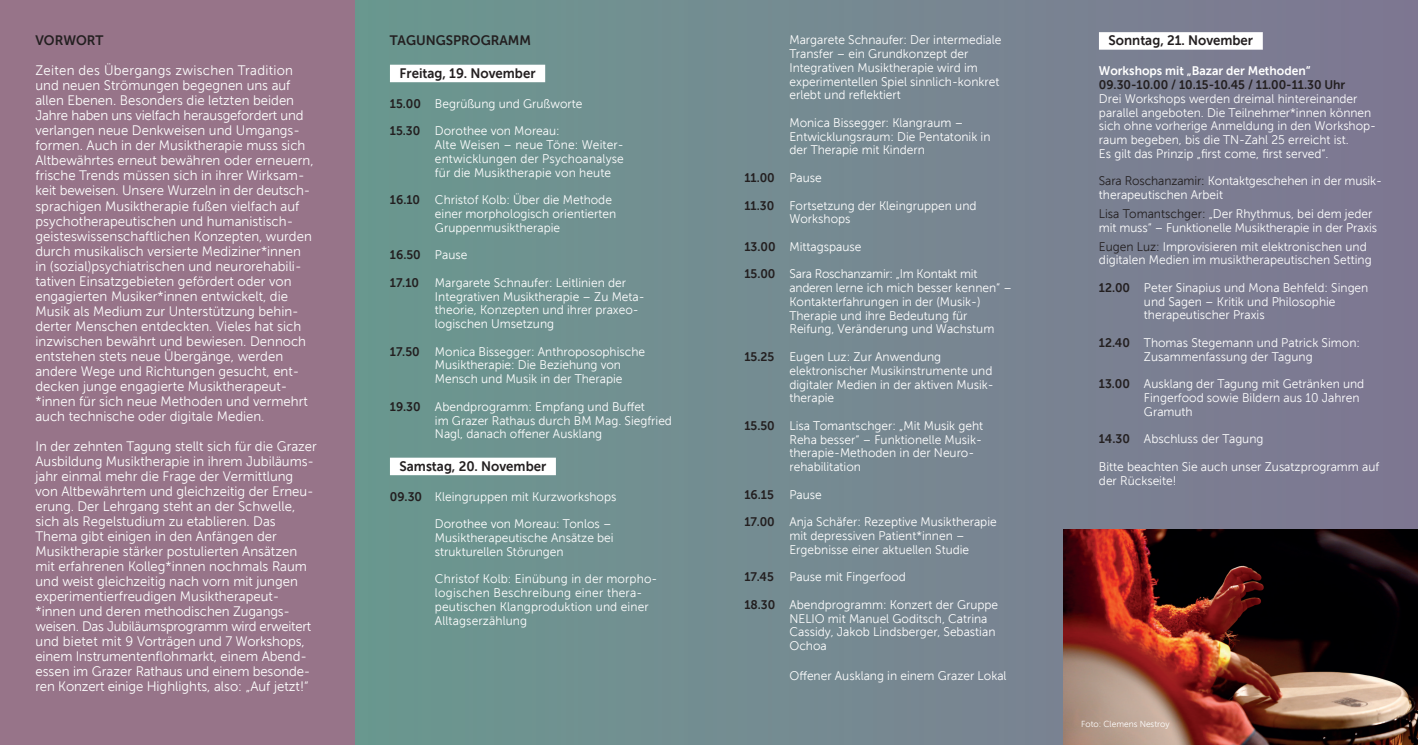
<style>
.page{position:relative;width:1418px;height:745px;background:#fff}
.page>*{position:absolute;margin:0;border:0;box-sizing:border-box;transform-origin:0 0}
.t1{font:13.75px/15px "Museo Sans 300";color:#fff;scale:.96 1}
.t2{font:13.75px "Museo Sans 700";color:#231f20;scale:.96 1}
.t3{font:12.5px/13.8px "Museo Sans 300";color:#fff;scale:.96 1}
.t4{font:12.5px "Museo Sans 700";color:#231f20;scale:.96 1}
.t5{font:12.5px "Museo Sans 700";color:#fff;scale:.96 1}
.t6{font:8.75px "Museo Sans 300";color:#fff;scale:.96 1}
.s1{font-family:"Museo Sans 700";color:#231f20}
.s2{font-family:"Museo Sans 300";color:#fff}
.s3{color:#231f20}
</style>
<div class="page">
<div style="left:354px;top:0;width:1063px;height:744px;background:linear-gradient(to right,#6b9890,#7f7792)"></div>
<div style="left:0;top:0;width:354px;height:744px;background:#977489"></div>
<div style="left:390px;top:65px;width:155px;height:17px;background:#fff"></div>
<div style="left:390px;top:457px;width:166px;height:18px;background:#fff"></div>
<div style="left:1098px;top:32px;width:164px;height:18px;background:#fff"></div>
<img style="left:1063px;top:529px;width:354px;height:215px">
<p class="t2" style="left:35px;top:33px;width:72px">VORWORT</p>
<p class="t1" style="left:35px;top:63px;width:291px">Zeiten des Übergangs zwischen Tradition und neuen Strömungen begegnen uns auf allen Ebenen. Besonders die letzten beiden Jahre haben uns vielfach herausgefordert und verlangen neue Denkweisen und Umgangs&shy;formen. Auch in der Musiktherapie muss sich Altbewährtes erneut bewähren oder erneuern, frische Trends müssen sich in ihrer Wirksam&shy;keit beweisen. Unsere Wurzeln in der deutsch&shy;sprachigen Musiktherapie fußen vielfach auf psychotherapeutischen und humanistisch&shy;geisteswissenschaftlichen Konzepten, wurden durch musikalisch versierte Mediziner*innen in (sozial)psychiatrischen und neurorehabili&shy;tativen Einsatzgebieten gefördert oder von engagierten Musiker*innen entwickelt, die Musik als Medium zur Unterstützung behin&shy;derter Menschen entdeckten. Vieles hat sich inzwischen bewährt und bewiesen. Dennoch entstehen stets neue Übergänge, werden andere Wege und Richtungen gesucht, ent&shy;decken junge engagierte Musiktherapeut-*innen für sich neue Methoden und vermehrt auch technische oder digitale Medien.</p>
<p class="t1" style="left:35px;top:438px;width:295px">In der zehnten Tagung stellt sich für die Grazer Ausbildung Musiktherapie in ihrem Jubiläums&shy;jahr einmal mehr die Frage der Vermittlung von Altbewährtem und gleichzeitig der Erneu&shy;erung. Der Lehrgang steht an der Schwelle, sich als Regelstudium zu etablieren. Das Thema gibt einigen in den Anfängen der Musiktherapie stärker postulierten Ansätzen mit erfahrenen Kolleg*innen nochmals Raum und weist gleichzeitig nach vorn mit jungen experimentierfreudigen Musiktherapeut-*innen und deren methodischen Zugangs&shy;weisen. Das Jubiläumsprogramm wird erweitert und bietet mit 9 Vorträgen und 7 Workshops, einem Instrumentenflohmarkt, einem Abend&shy;essen im Grazer Rathaus und einem besonde&shy;ren Konzert einige Highlights, also: „Auf jetzt!“</p>
<p class="t2" style="left:390px;top:33px;width:148px">TAGUNGSPROGRAMM</p>
<p class="t2" style="left:399px;top:65px;width:143px">Freitag, 19. November</p>
<p class="t3" style="left:390px;top:97px;width:202px"><span class="s1">15.00</span> Begrüßung und Grußworte</p>
<p class="t3" style="left:435px;top:124px;width:198px;text-indent:-45px"><span class="s1">15.30</span> Dorothee von Moreau:<br>Alte Weisen – neue Töne: Weiter&shy;entwicklungen der Psychoanalyse für die Musiktherapie von heute</p>
<p class="t3" style="left:435px;top:193px;width:190px;text-indent:-45px"><span class="s1">16.10</span> Christof Kolb: Über die Methode einer morphologisch orientierten<br>Gruppenmusiktherapie</p>
<p class="t4" style="left:390px;top:248px;width:82px">16.50 <span class="s2">Pause</span></p>
<p class="t4" style="left:390px;top:275px;width:32px">17.10</p>
<p class="t3" style="left:435px;top:275px;width:220px">Margarete Schnaufer: Leitlinien der Integrativen Musiktherapie – Zu Meta&shy;theorie, Konzepten und ihrer praxeo&shy;logischen Umsetzung</p>
<p class="t3" style="left:435px;top:344px;width:220px;text-indent:-45px"><span class="s1">17.50</span> Monica Bissegger: Anthroposophische<br>Musiktherapie: Die Beziehung von<br>Mensch und Musik in der Therapie</p>
<p class="t3" style="left:435px;top:399px;width:248px;text-indent:-45px"><span class="s1">19.30</span> Abendprogramm: Empfang und Buffet<br>im Grazer Rathaus durch BM Mag. Siegfried<br>Nagl, danach offener Ausklang</p>
<p class="t2" style="left:399px;top:458px;width:154px">Samstag, 20. November</p>
<p class="t3" style="left:390px;top:489px;width:237px"><span class="s1">09.30</span> Kleingruppen mit Kurzworkshops</p>
<p class="t3" style="left:435px;top:517px;width:188px">Dorothee von Moreau: Tonlos –<br>Musiktherapeutische Ansätze bei strukturellen Störungen</p>
<p class="t3" style="left:435px;top:572px;width:233px">Christof Kolb: Einübung in der morpho&shy;logischen Beschreibung einer thera&shy;peutischen Klangproduktion und einer Alltagserzählung</p>
<p class="t3" style="left:789px;top:33px;width:222px">Margarete Schnaufer: Der intermediale Transfer – ein Grundkonzept der Integrativen Musiktherapie wird im experimentellen Spiel sinnlich-konkret erlebt und reflektiert</p>
<p class="t3" style="left:789px;top:116px;width:211px">Monica Bissegger: Klangraum –<br>Entwicklungsraum: Die Pentatonik in der Therapie mit Kindern</p>
<p class="t4" style="left:744px;top:171px;width:82px">11.00 <span class="s2">Pause</span></p>
<p class="t3" style="left:789px;top:198px;width:196px;text-indent:-45px"><span class="s1">11.30</span> Fortsetzung der Kleingruppen und<br>Workshops</p>
<p class="t3" style="left:744px;top:239px;width:123px"><span class="s1">13.00</span> Mittagspause</p>
<p class="t3" style="left:789px;top:267px;width:233px;text-indent:-45px"><span class="s1">15.00</span> Sara Roschanzamir: „Im Kontakt mit anderen lerne ich mich besser kennen“ – Kontakterfahrungen in der (Musik-)<br>Therapie und ihre Bedeutung für Reifung, Veränderung und Wachstum</p>
<p class="t3" style="left:789px;top:349px;width:214px;text-indent:-45px"><span class="s1">15.25</span> Eugen Luz: Zur Anwendung elektronischer Musikinstrumente und digitaler Medien in der aktiven Musik&shy;therapie</p>
<p class="t3" style="left:789px;top:418px;width:203px;text-indent:-45px"><span class="s1">15.50</span> Lisa Tomantschger: „Mit Musik geht<br>Reha besser“ – Funktionelle Musik&shy;therapie-Methoden in der Neuro&shy;rehabilitation</p>
<p class="t4" style="left:744px;top:487px;width:82px">16.15 <span class="s2">Pause</span></p>
<p class="t3" style="left:789px;top:514px;width:217px;text-indent:-45px"><span class="s1">17.00</span> Anja Schäfer: Rezeptive Musiktherapie mit depressiven Patient*innen –<br>Ergebnisse einer aktuellen Studie</p>
<p class="t3" style="left:744px;top:569px;width:170px"><span class="s1">17.45</span> Pause mit Fingerfood</p>
<p class="t3" style="left:789px;top:597px;width:219px;text-indent:-45px"><span class="s1">18.30</span> Abendprogramm: Konzert der Gruppe<br>NELIO mit Manuel Goditsch, Catrina<br>Cassidy, Jakob Lindsberger, Sebastian<br>Ochoa</p>
<p class="t3" style="left:789px;top:668px;width:228px">Offener Ausklang in einem Grazer Lokal</p>
<p class="t2" style="left:1108px;top:33px;width:152px">Sonntag, 21. November</p>
<p class="t5" style="left:1098px;top:64px;width:222px">Workshops mit „Bazar der Methoden“</p>
<p class="t4" style="left:1098px;top:78px;width:258px">09.30-10.00 / 10.15-10.45 / 11.00-11.30 Uhr</p>
<p class="t3" style="left:1098px;top:92px;width:290px">Drei Workshops werden dreimal hintereinander parallel angeboten. Die Teilnehmer*innen können sich ohne vorherige Anmeldung in den Workshop&shy;raum begeben, bis die TN-Zahl 25 erreicht ist.<br>Es gilt das Prinzip „first come, first served“.</p>
<p class="t3" style="left:1098px;top:174px;width:296px"><span class="s3">Sara Roschanzamir:</span> Kontaktgeschehen in der musik&shy;therapeutischen Arbeit</p>
<p class="t3" style="left:1098px;top:207px;width:291px"><span class="s3">Lisa Tomantschger:</span> „Der Rhythmus, bei dem jeder mit muss“ – Funktionelle Musiktherapie in der Praxis</p>
<p class="t3" style="left:1098px;top:239px;width:285px"><span class="s3">Eugen Luz:</span> Improvisieren mit elektronischen und digitalen Medien im musiktherapeutischen Setting</p>
<p class="t3" style="left:1143px;top:280px;width:235px;text-indent:-45px"><span class="s1">12.00</span> Peter Sinapius und Mona Behfeld: Singen und Sagen – Kritik und Philosophie therapeutischer Praxis</p>
<p class="t3" style="left:1098px;top:335px;width:273px;text-align:center"><span class="s1">12.40</span> Thomas Stegemann und Patrick Simon:<br>Zusammenfassung der Tagung</p>
<p class="t3" style="left:1143px;top:377px;width:231px;text-indent:-45px"><span class="s1">13.00</span> Ausklang der Tagung mit Getränken und<br>Fingerfood sowie Bildern aus 10 Jahren<br>Gramuth</p>
<p class="t3" style="left:1098px;top:432px;width:173px"><span class="s1">14.30</span> Abschluss der Tagung</p>
<p class="t3" style="left:1098px;top:459px;width:293px">Bitte beachten Sie auch unser Zusatzprogramm auf der Rückseite!</p>
<p class="t6" style="left:1081px;top:719px;width:94px">Foto: Clemens Nestroy</p>
</div>
